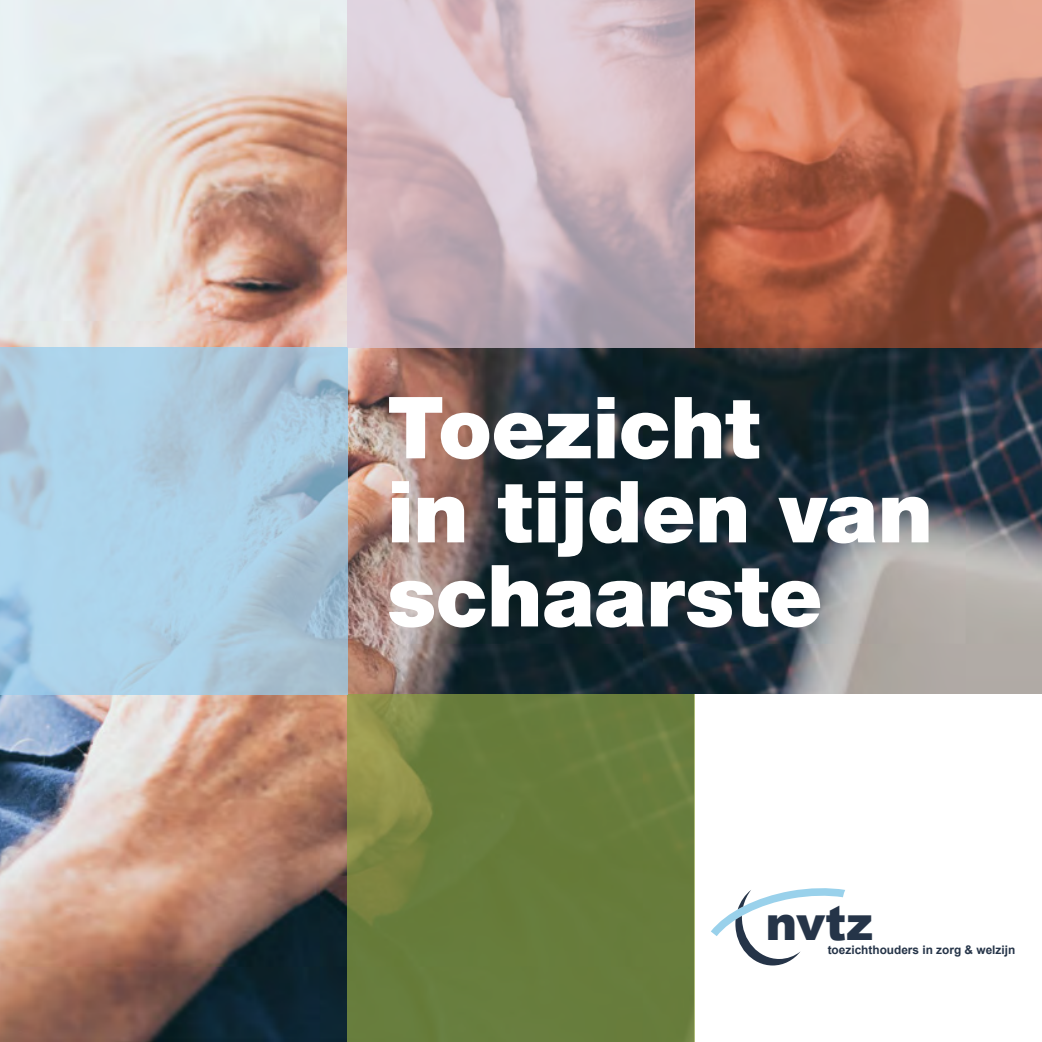
<style>
.page{position:relative;width:1042px;height:1042px;background:#fff}
.page>*{position:absolute;margin:0;border:0;box-sizing:border-box;transform-origin:0 0}
.t1{font:900 85.75px/84px "Helvetica Neue LT Std";letter-spacing:-.01em;color:#fff}
.t2{font:900 47.77px "Arial";color:#253448}
.t3{font:700 11.9px "Arial";color:#253448}
</style>
<div class="page">
<img style="left:0;top:0;width:1042px;height:1042px">
<div style="left:694px;top:694px;width:348px;height:348px;background:#fff"></div>
<svg style="left:711px;top:888px;width:134px;height:77px"></svg>
<svg style="left:694px;top:0;width:348px;height:347px;background:#b2664f"></svg>
<svg style="left:347px;top:694px;width:347px;height:348px;background:#6c7e3d"></svg>
<svg style="left:0;top:347px;width:347px;height:347px;background:#a9cbe0"></svg>
<svg style="left:347px;top:0;width:347px;height:347px;background:#cbb7bf"></svg>
<h1 class="t1" style="left:387px;top:385px;width:548px">Toezicht<br>in tijden van schaarste</h1>
<h2 class="t2" style="left:765px;top:888px;width:109px">nvtz</h2>
<p class="t3" style="left:827px;top:942px;width:189px">toezichthouders in zorg &amp; welzijn</p>
</div>
